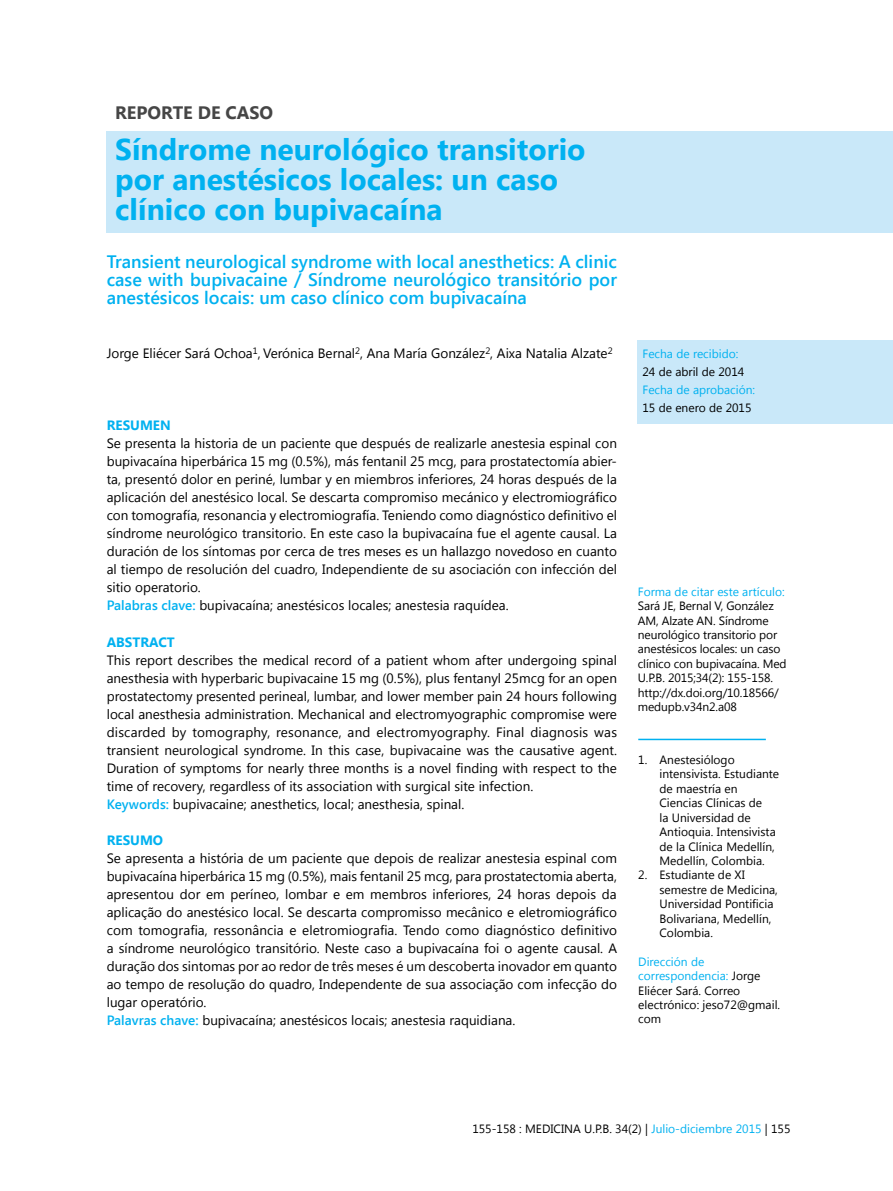
<style>
.page{position:relative;width:893px;height:1191px;background:#fff}
.page>*{position:absolute;margin:0;border:0;box-sizing:border-box;transform-origin:0 0}
.t1{font:700 30px/30px "Segoe UI";color:#00b1f0}
.t2{font:600 18px/18px "Segoe UI";color:#00b1f0;text-align:justify}
.t3{font:700 18px "Segoe UI";color:#464646}
.t4{font:13.5px/18px "Segoe UI";color:#000}
.t5{font:700 13.5px "Segoe UI";color:#00b1f0}
.t6{font:12px/14.4px "Segoe UI";color:#000}
.t7{font:12px "Segoe UI";color:#00b1f0}
.s1{font-weight:600;color:#00b1f0}
.s2{color:#00b1f0}
</style>
<div class="page">
<div style="left:107px;top:131px;width:786px;height:101px;background:#c9e8f9"></div>
<div style="left:638px;top:340px;width:255px;height:84px;background:#c9e8f9"></div>
<hr style="left:638px;top:738px;width:128px;height:2px;background:#00b1f0">
<h2 class="t3" style="left:115px;top:100px;width:159px">REPORTE DE CASO</h2>
<h1 class="t1" style="left:115px;top:133px;width:472px">Síndrome neurológico transitorio por anestésicos locales: un caso clínico con bupivacaína</h1>
<h2 class="t2" style="left:107px;top:252px;width:512px">Transient neurological syndrome with local anesthetics: A clinic case with bupivacaine / Síndrome neurológico transitório por anestésicos locais: um caso clínico com bupivacaína</h2>
<p class="t4" style="left:107px;top:344px;width:507px">Jorge Eliécer Sará Ochoa<sup>1</sup>, Verónica Bernal<sup>2</sup>, Ana María González<sup>2</sup>, Aixa Natalia Alzate<sup>2</sup></p>
<p class="t5" style="left:107px;top:416px;width:66px">RESUMEN</p>
<p class="t4" style="left:107px;top:434px;width:512px">Se presenta la historia de un paciente que después de realizarle anestesia espinal con bupivacaína hiperbárica 15 mg (0.5%), más fentanil 25 mcg, para prostatectomía abier&shy;ta, presentó dolor en periné, lumbar y en miembros inferiores, 24 horas después de la aplicación del anestésico local. Se descarta compromiso mecánico y electromiográfico con tomografía, resonancia y electromiografía. Teniendo como diagnóstico definitivo el síndrome neurológico transitorio. En este caso la bupivacaína fue el agente causal. La duración de los síntomas por cerca de tres meses es un hallazgo novedoso en cuanto al tiempo de resolución del cuadro, Independiente de su asociación con infección del sitio operatorio.<br><span class="s1">Palabras clave:</span> bupivacaína; anestésicos locales; anestesia raquídea.</p>
<p class="t5" style="left:107px;top:632px;width:70px">ABSTRACT</p>
<p class="t4" style="left:107px;top:650px;width:512px">This report describes the medical record of a patient whom after undergoing spinal anesthesia with hyperbaric bupivacaine 15 mg (0.5%), plus fentanyl 25mcg for an open prostatectomy presented perineal, lumbar, and lower member pain 24 hours following local anesthesia administration. Mechanical and electromyographic compromise were discarded by tomography, resonance, and electromyography. Final diagnosis was transient neurological syndrome. In this case, bupivacaine was the causative agent.<br>Duration of symptoms for nearly three months is a novel finding with respect to the time of recovery, regardless of its association with surgical site infection.<br><span class="s1">Keywords:</span> bupivacaine; anesthetics, local; anesthesia, spinal.</p>
<p class="t5" style="left:107px;top:830px;width:58px">RESUMO</p>
<p class="t4" style="left:107px;top:848px;width:512px">Se apresenta a história de um paciente que depois de realizar anestesia espinal com bupivacaína hiperbárica 15 mg (0.5%), mais fentanil 25 mcg, para prostatectomia aberta, apresentou dor em períneo, lombar e em membros inferiores, 24 horas depois da aplicação do anestésico local. Se descarta compromisso mecânico e eletromiográfico com tomografia, ressonância e eletromiografia. Tendo como diagnóstico definitivo a síndrome neurológico transitório. Neste caso a bupivacaína foi o agente causal. A duração dos sintomas por ao redor de três meses é um descoberta inovador em quanto ao tempo de resolução do quadro, Independente de sua associação com infecção do lugar operatório.<br><span class="s1">Palavras chave:</span> bupivacaína; anestésicos locais; anestesia raquidiana.</p>
<p class="t7" style="left:642px;top:346px;width:97px">Fecha de recibido:</p>
<p class="t6" style="left:642px;top:364px;width:103px">24 de abril de 2014</p>
<p class="t7" style="left:642px;top:382px;width:114px">Fecha de aprobación:</p>
<p class="t6" style="left:642px;top:400px;width:111px">15 de enero de 2015</p>
<p class="t7" style="left:638px;top:583px;width:148px">Forma de citar este artículo:</p>
<p class="t6" style="left:638px;top:598px;width:150px">Sará JE, Bernal V, González<br>AM, Alzate AN. Síndrome neurológico transitorio por anestésicos locales: un caso clínico con bupivacaína. Med<br>U.P.B. 2015;34(2): 155-158. http://dx.doi.org/10.18566/ medupb.v34n2.a08</p>
<p class="t6" style="left:659px;top:752px;width:121px;text-indent:-21px">1. Anestesiólogo intensivista. Estudiante de maestría en<br>Ciencias Clínicas de<br>la Universidad de<br>Antioquia. Intensivista de la Clínica Medellín,<br>Medellín, Colombia.</p>
<p class="t6" style="left:659px;top:867px;width:120px;text-indent:-21px">2. Estudiante de XI semestre de Medicina,<br>Universidad Pontificia<br>Bolivariana, Medellín,<br>Colombia.</p>
<p class="t6" style="left:638px;top:953px;width:143px"><span class="s2">Dirección de correspondencia:</span> Jorge<br>Eliécer Sará. Correo electrónico: jeso72@gmail. com</p>
<p class="t6" style="left:472px;top:1120px;width:320px">155-158 : MEDICINA U.P.B. 34(2) | <span class="s2">Julio-diciembre 2015</span> | 155</p>
</div>
